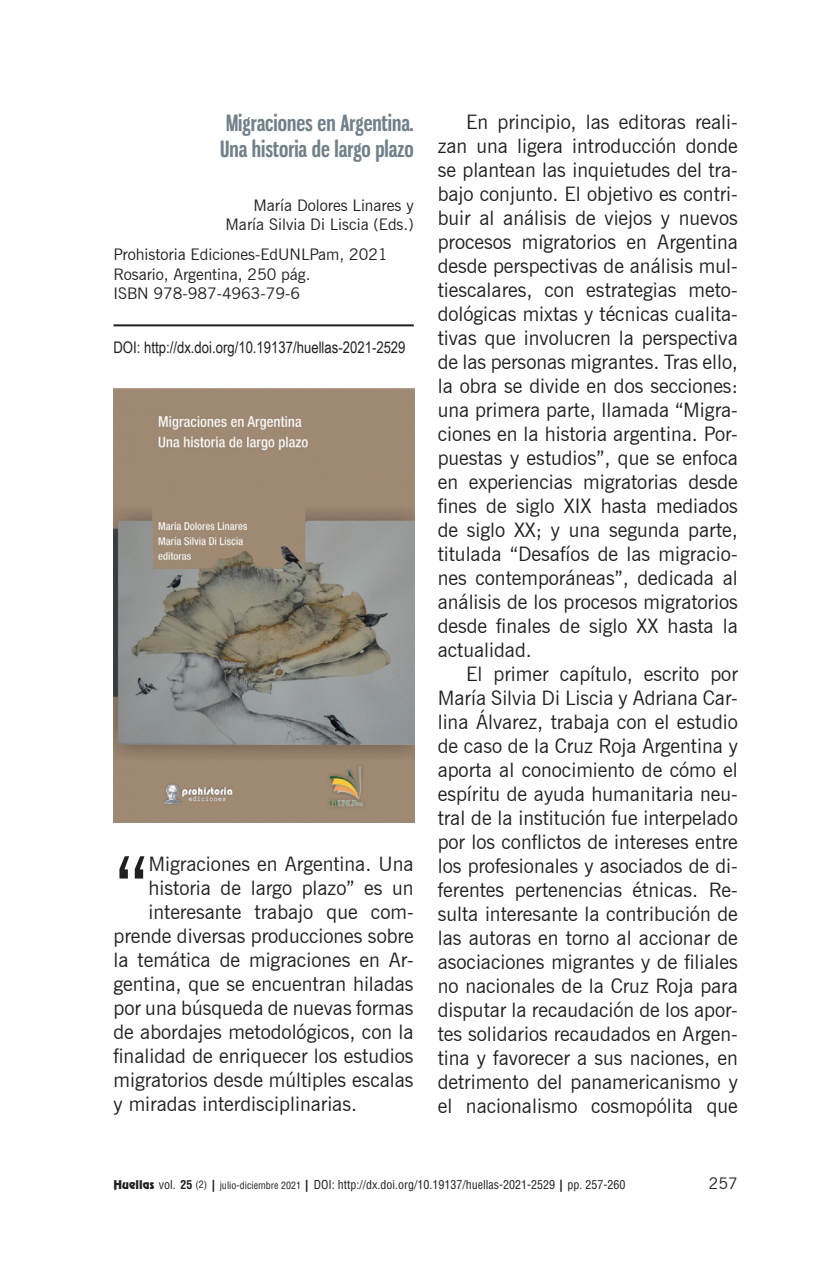
<style>
.page{position:relative;width:823px;height:1276px;background:#fff}
.page>*{position:absolute;margin:0;border:0;box-sizing:border-box;transform-origin:0 0}
.t1{font:86.4px "News Gothic BT";color:#231f20}
.t2{font:700 22px/26.4px "Gnuolane Rg";color:#718089}
.t3{font:20px/24px "News Gothic BT";color:#231f20;text-align:justify}
.t4{font:16px/19.2px "News Gothic BT";color:#231f20;text-align:right}
.t5{font:16px "Arial Narrow";color:#231f20}
.t6{font:condensed 12px "Helvetica LT Std";color:#231f20}
.s1{font-family:"Revue BT";font-stretch:normal}
.s2{font-weight:700}
.s3{font-size:10px}
</style>
<div class="page">
<img style="left:113px;top:388px;width:301px;height:434px">
<hr style="left:113px;top:324px;width:300px;height:2px;background:#231f20">
<p class="t2" style="left:220px;top:109px;width:195px">Migraciones en Argentina.<br>Una historia de largo plazo</p>
<p class="t4" style="left:225px;top:195px;width:189px">María Dolores Linares y<br>María Silvia Di Liscia (Eds.)</p>
<p class="t4" style="left:113px;top:245px;width:275px;text-align:left">Prohistoria Ediciones-EdUNLPam, 2021<br>Rosario, Argentina, 250 pág.<br>ISBN 978-987-4963-79-6</p>
<p class="t5" style="left:113px;top:336px;width:293px">DOI: http://dx.doi.org/10.19137/huellas-2021-2529</p>
<h1 class="t1" style="left:113px;top:835px;width:36px">“</h1>
<p class="t3" style="left:148px;top:851px;width:266px">Migraciones en Argentina. Una</p>
<p class="t3" style="left:148px;top:875px;width:266px">historia de largo plazo” es un</p>
<p class="t3" style="left:148px;top:899px;width:266px">interesante trabajo que com-</p>
<p class="t3" style="left:113px;top:923px;width:301px">prende diversas producciones sobre</p>
<p class="t3" style="left:113px;top:947px;width:301px">la temática de migraciones en Ar-</p>
<p class="t3" style="left:113px;top:971px;width:301px">gentina, que se encuentran hiladas</p>
<p class="t3" style="left:113px;top:995px;width:301px">por una búsqueda de nuevas formas</p>
<p class="t3" style="left:113px;top:1019px;width:301px">de abordajes metodológicos, con la</p>
<p class="t3" style="left:113px;top:1043px;width:301px">finalidad de enriquecer los estudios</p>
<p class="t3" style="left:113px;top:1067px;width:301px">migratorios desde múltiples escalas</p>
<p class="t3" style="left:113px;top:1091px;width:245px">y miradas interdisciplinarias.</p>
<p class="t3" style="left:437px;top:109px;width:301px;text-indent:28px">En principio, las editoras reali&shy;zan una ligera introducción donde se plantean las inquietudes del tra&shy;bajo conjunto. El objetivo es contri&shy;buir al análisis de viejos y nuevos procesos migratorios en Argentina desde perspectivas de análisis mul&shy;tiescalares, con estrategias meto&shy;dológicas mixtas y técnicas cualita&shy;tivas que involucren la perspectiva de las personas migrantes. Tras ello, la obra se divide en dos secciones: una primera parte, llamada “Migra&shy;ciones en la historia argentina. Por&shy;puestas y estudios”, que se enfoca en experiencias migratorias desde fines de siglo XIX hasta mediados de siglo XX; y una segunda parte, titulada “Desafíos de las migracio&shy;nes contemporáneas”, dedicada al análisis de los procesos migratorios desde finales de siglo XX hasta la actualidad.</p>
<p class="t3" style="left:437px;top:661px;width:301px;text-indent:28px">El primer capítulo, escrito por María Silvia Di Liscia y Adriana Car&shy;lina Álvarez, trabaja con el estudio de caso de la Cruz Roja Argentina y aporta al conocimiento de cómo el espíritu de ayuda humanitaria neu&shy;tral de la institución fue interpelado por los conflictos de intereses entre los profesionales y asociados de di&shy;ferentes pertenencias étnicas. Re&shy;sulta interesante la contribución de las autoras en torno al accionar de asociaciones migrantes y de filiales no nacionales de la Cruz Roja para disputar la recaudación de los apor&shy;tes solidarios recaudados en Argen&shy;tina y favorecer a sus naciones, en detrimento del panamericanismo y el nacionalismo cosmopólita que</p>
<p class="t6" style="left:113px;top:1176px;width:513px"><span class="s1">Huellas</span> vol. <span class="s2">25</span> <span class="s3">(2)</span> <span class="s1">|</span> <span class="s3">julio-diciembre 2021</span> <span class="s1">|</span> DOI: http://dx.doi.org/10.19137/huellas-2021-2529 <span class="s1">|</span> pp. 257-260</p>
<p class="t4" style="left:708px;top:1173px;width:30px">257</p>
</div>
